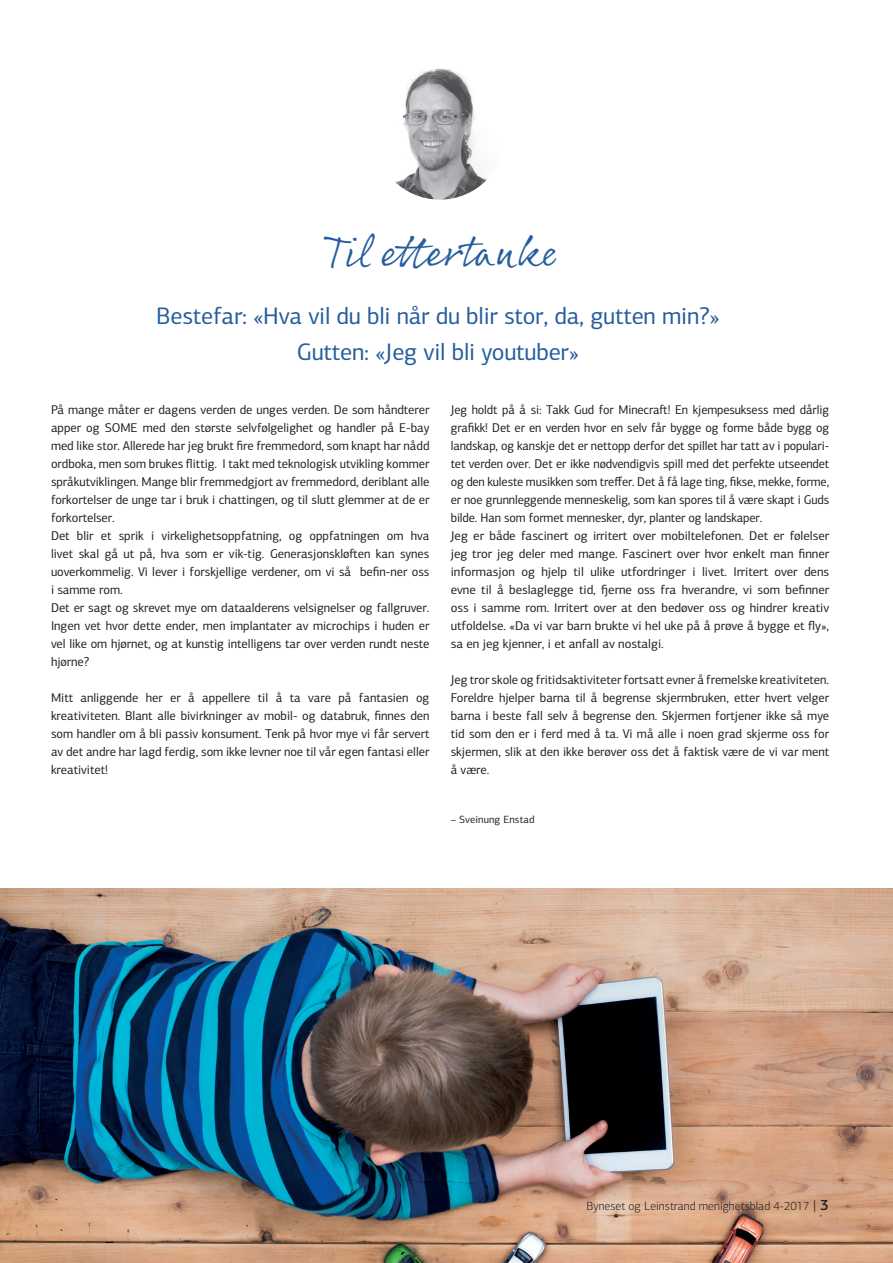
<style>
.page{position:relative;width:893px;height:1263px;background:#fff}
.page>*{position:absolute;margin:0;border:0;box-sizing:border-box;transform-origin:0 0}
.t1{font:45px "Rollerscript Smooth";letter-spacing:-.005em;color:#265d9e}
.t2{font:24px/36px "PF Centro Sans Pro";letter-spacing:-.01em;color:#265d9e;text-align:center}
.t3{font:12.75px/18px "PF Centro Sans Pro";letter-spacing:-.005em;color:#231f20;text-align:justify}
.t4{font:12.75px/18px "PF Centro Sans Pro";letter-spacing:-.005em;color:#231f20;scale:.96 1}
.t5{font:300 12px "PF Centro Sans Pro";color:#231f20}
.t6{font:10.5px "PF Centro Sans Pro";letter-spacing:.01em;color:#231f20}
.s1{font-weight:400;font-size:13.5px}
.s2{font-weight:500;font-size:15px}
</style>
<div class="page">
<img style="left:0;top:889px;width:893px;height:374px">
<img style="left:370px;top:64px;width:140px;height:140px;border-radius:70px">
<div style="left:365px;top:59px;width:149px;height:150px;border:9px solid #fff;border-radius:50%"></div>
<h1 class="t1" style="left:322px;top:224px;width:238px">Til ettertanke</h1>
<h2 class="t2" style="left:156px;top:298px;width:565px">Bestefar: «Hva vil du bli når du blir stor, da, gutten min?»<br>Gutten: «Jeg vil bli youtuber»</h2>
<p class="t4" style="left:451px;top:401px;width:396px">Jeg holdt på å si: Takk Gud for Minecraft! En kjempesuksess med dårlig grafikk! Det er en verden hvor en selv får bygge og forme både bygg og landskap, og kanskje det er nettopp derfor det spillet har tatt av i populari&shy;tet verden over. Det er ikke nødvendigvis spill med det perfekte utseendet og den kuleste musikken som treffer. Det å få lage ting, fikse, mekke, forme, er noe grunnleggende menneskelig, som kan spores til å være skapt i Guds bilde. Han som formet mennesker, dyr, planter og landskaper.<br>Jeg er både fascinert og irritert over mobiltelefonen. Det er følelser jeg tror jeg deler med mange. Fascinert over hvor enkelt man finner informasjon og hjelp til ulike utfordringer i livet. Irritert over dens evne til å beslaglegge tid, fjerne oss fra hverandre, vi som befinner oss i samme rom. Irritert over at den bedøver oss og hindrer kreativ utfoldelse. «Da vi var barn brukte vi hel uke på å prøve å bygge et fly», sa en jeg kjenner, i et anfall av nostalgi.</p>
<p class="t3" style="left:451px;top:671px;width:380px">Jeg tror skole og fritidsaktiviteter fortsatt evner å fremelske kreativiteten.<br>Foreldre hjelper barna til å begrense skjermbruken, etter hvert velger barna i beste fall selv å begrense den. Skjermen fortjener ikke så mye tid som den er i ferd med å ta. Vi må alle i noen grad skjerme oss for skjermen, slik at den ikke berøver oss det å faktisk være de vi var ment å være.</p>
<p class="t3" style="left:51px;top:401px;width:380px;text-align:left">På mange måter er dagens verden de unges verden. De som håndterer apper og SOME med den største selvfølgelighet og handler på E-bay med like stor. Allerede har jeg brukt fire fremmedord, som knapt har nådd ordboka, men som brukes flittig. I takt med teknologisk utvikling kommer språkutviklingen. Mange blir fremmedgjort av fremmedord, deriblant alle forkortelser de unge tar i bruk i chattingen, og til slutt glemmer at de er forkortelser.<br>Det blir et sprik i virkelighetsoppfatning, og oppfatningen om hva livet skal gå ut på, hva som er vik-tig. Generasjonskløften kan synes uoverkommelig. Vi lever i forskjellige verdener, om vi så befin-ner oss i samme rom.<br>Det er sagt og skrevet mye om dataalderens velsignelser og fallgruver.<br>Ingen vet hvor dette ender, men implantater av microchips i huden er vel like om hjørnet, og at kunstig intelligens tar over verden rundt neste hjørne?</p>
<p class="t3" style="left:51px;top:689px;width:380px">Mitt anliggende her er å appellere til å ta vare på fantasien og kreativiteten. Blant alle bivirkninger av mobil- og databruk, finnes den som handler om å bli passiv konsument. Tenk på hvor mye vi får servert av det andre har lagd ferdig, som ikke levner noe til vår egen fantasi eller kreativitet!</p>
<p class="t6" style="left:451px;top:813px;width:86px">– Sveinung Enstad</p>
<p class="t5" style="left:586px;top:1199px;width:244px">Byneset og Leinstrand menighetsblad 4-2017 <span class="s1">|</span> <span class="s2">3</span></p>
</div>
